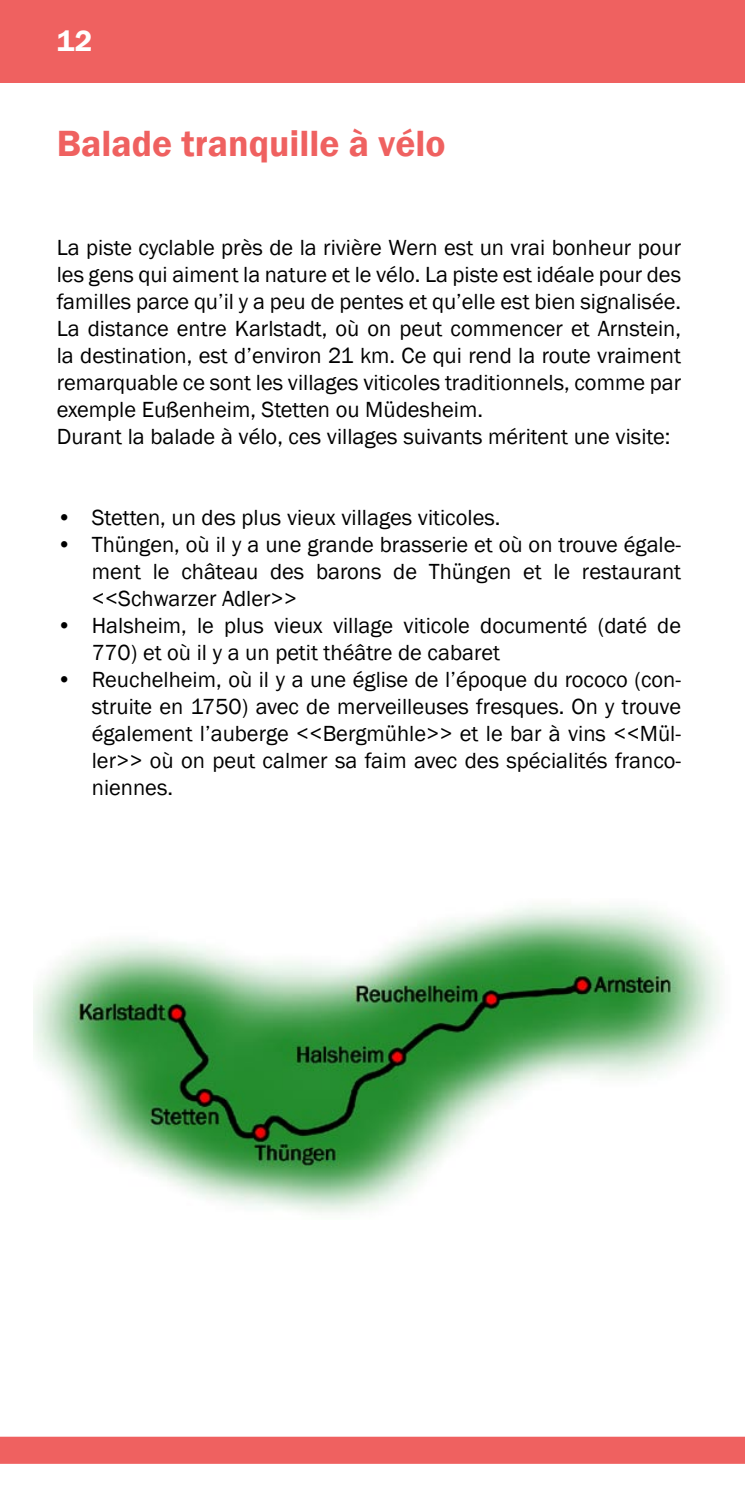
<style>
.page{position:relative;width:745px;height:1489px;background:#fff}
.page>*{position:absolute;margin:0;border:0;box-sizing:border-box;transform-origin:0 0}
.t1{font:600 37.5px "Franklin Gothic";color:#ef6160}
.t2{font:600 30px "Franklin Gothic";color:#fff}
.t3{font:22.5px/27px "Franklin Gothic";color:#000}
</style>
<div class="page">
<img style="left:0;top:1436px;width:744px;height:28px">
<img style="left:33px;top:905px;width:687px;height:308px">
<div style="left:0;top:0;width:744px;height:82px;background:#ef6160"></div>
<h2 class="t2" style="left:57px;top:22px;width:35px">12</h2>
<h1 class="t1" style="left:57px;top:120px;width:390px">Balade tranquille à vélo</h1>
<p class="t3" style="left:57px;top:234px;width:625px">La piste cyclable près de la rivière Wern est un vrai bonheur pour les gens qui aiment la nature et le vélo. La piste est idéale pour des familles parce qu’il y a peu de pentes et qu’elle est bien signalisée.<br>La distance entre Karlstadt, où on peut commencer et Arnstein, la destination, est d’environ 21 km. Ce qui rend la route vraiment remarquable ce sont les villages viticoles traditionnels, comme par exemple Eußenheim, Stetten ou Müdesheim.<br>Durant la balade à vélo, ces villages suivants méritent une visite:</p>
<p class="t3" style="left:57px;top:504px;width:445px">• Stetten, un des plus vieux villages viticoles.</p>
<p class="t3" style="left:92px;top:531px;width:590px;text-align:justify;text-indent:-35px">• Thüngen, où il y a une grande brasserie et où on trouve égale&shy;ment le château des barons de Thüngen et le restaurant &lt;&lt;Schwarzer Adler&gt;&gt;</p>
<p class="t3" style="left:92px;top:612px;width:590px;text-indent:-35px">• Halsheim, le plus vieux village viticole documenté (daté de<br>770) et où il y a un petit théâtre de cabaret</p>
<p class="t3" style="left:92px;top:666px;width:590px;text-align:justify;text-indent:-35px">• Reuchelheim, où il y a une église de l’époque du rococo (con&shy;struite en 1750) avec de merveilleuses fresques. On y trouve également l’auberge &lt;&lt;Bergmühle&gt;&gt; et le bar à vins &lt;&lt;Mül&shy;ler&gt;&gt; où on peut calmer sa faim avec des spécialités franco&shy;niennes.</p>
</div>
